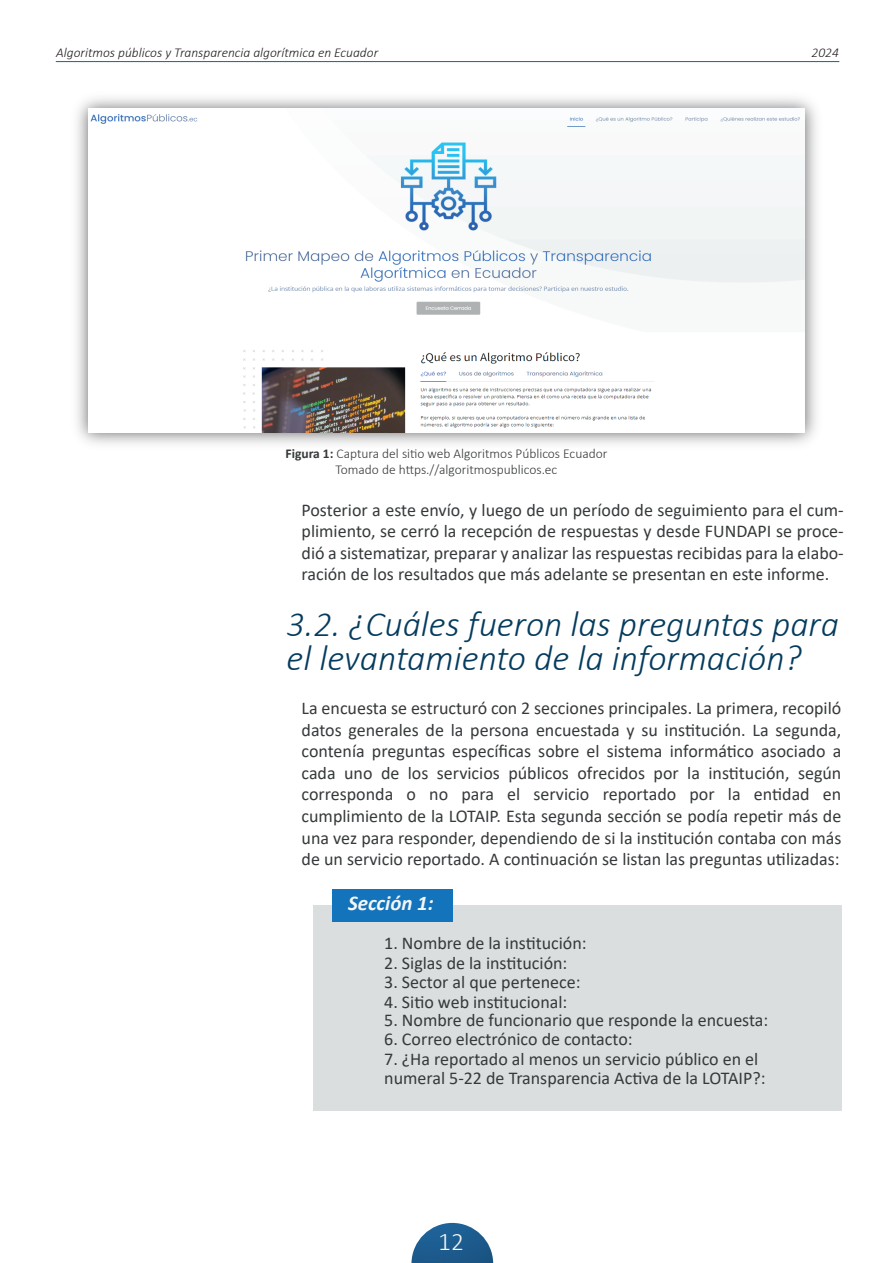
<style>
.page{position:relative;width:893px;height:1263px;background:#fff}
.page>*{position:absolute;margin:0;border:0;box-sizing:border-box;transform-origin:0 0}
.t1{font:italic 300 36px/34.5px "Calibri";color:#053b5d}
.t2{font:300 25.5px "Calibri";color:#f6f8f4}
.t3{font:italic 700 21px "Calibri";color:#f4f6f7}
.t4{font:18px/21.6px "Calibri";color:#35393b;text-align:justify}
.t5{font:300 13.5px/16.2px "Calibri";color:#35393b;text-align:center}
.t6{font:italic 300 13.5px "Calibri";color:#231f20}
.s1{font-weight:700}
</style>
<div class="page">
<img style="left:77px;top:98px;width:740px;height:346px">
<img style="left:89px;top:109px;width:715px;height:324px">
<hr style="left:56px;top:61px;width:783px;height:1px;background:#156686">
<svg style="left:411px;top:1223px;width:82px;height:40px"></svg>
<div style="left:313px;top:905px;width:529px;height:205px;background:#dbdede"></div>
<div style="left:332px;top:889px;width:121px;height:32px;background:#1374bb"></div>
<p class="t6" style="left:56px;top:44px;width:323px">Algoritmos públicos y Transparencia algorítmica en Ecuador</p>
<p class="t6" style="left:811px;top:44px;width:29px">2024</p>
<p class="t5" style="left:285px;top:445px;width:323px"><span class="s1">Figura 1:</span> Captura del sitio web Algoritmos Públicos Ecuador<br>Tomado de https.//algoritmospublicos.ec</p>
<p class="t4" style="left:302px;top:498px;width:544px">Posterior a este envío, y luego de un período de seguimiento para el cum&shy;plimiento, se cerró la recepción de respuestas y desde FUNDAPI se proce&shy;dió a sistematizar, preparar y analizar las respuestas recibidas para la elabo&shy;ración de los resultados que más adelante se presentan en este informe.</p>
<h1 class="t1" style="left:287px;top:606px;width:554px">3.2. ¿Cuáles fueron las preguntas para el levantamiento de la información?</h1>
<p class="t4" style="left:302px;top:697px;width:541px">La encuesta se estructuró con 2 secciones principales. La primera, recopiló datos generales de la persona encuestada y su institución. La segunda, contenía preguntas específicas sobre el sistema informático asociado a cada uno de los servicios públicos ofrecidos por la institución, según corresponda o no para el servicio reportado por la entidad en cumplimiento de la LOTAIP. Esta segunda sección se podía repetir más de una vez para responder, dependiendo de si la institución contaba con más de un servicio reportado. A continuación se listan las preguntas utilizadas:</p>
<p class="t3" style="left:348px;top:888px;width:87px">Sección 1:</p>
<p class="t4" style="left:384px;top:932px;width:204px">1. Nombre de la institución:</p>
<p class="t4" style="left:384px;top:952px;width:185px">2. Siglas de la institución:</p>
<p class="t4" style="left:384px;top:971px;width:198px">3. Sector al que pertenece:</p>
<p class="t4" style="left:384px;top:991px;width:185px">4. Sitio web institucional:</p>
<p class="t4" style="left:384px;top:1009px;width:386px">5. Nombre de funcionario que responde la encuesta:</p>
<p class="t4" style="left:384px;top:1028px;width:250px">6. Correo electrónico de contacto:</p>
<p class="t4" style="left:384px;top:1049px;width:383px;line-height:19.5px">7. ¿Ha reportado al menos un servicio público en el numeral 5-22 de Transparencia Activa de la LOTAIP?:</p>
<h2 class="t2" style="left:438px;top:1226px;width:27px">12</h2>
</div>
